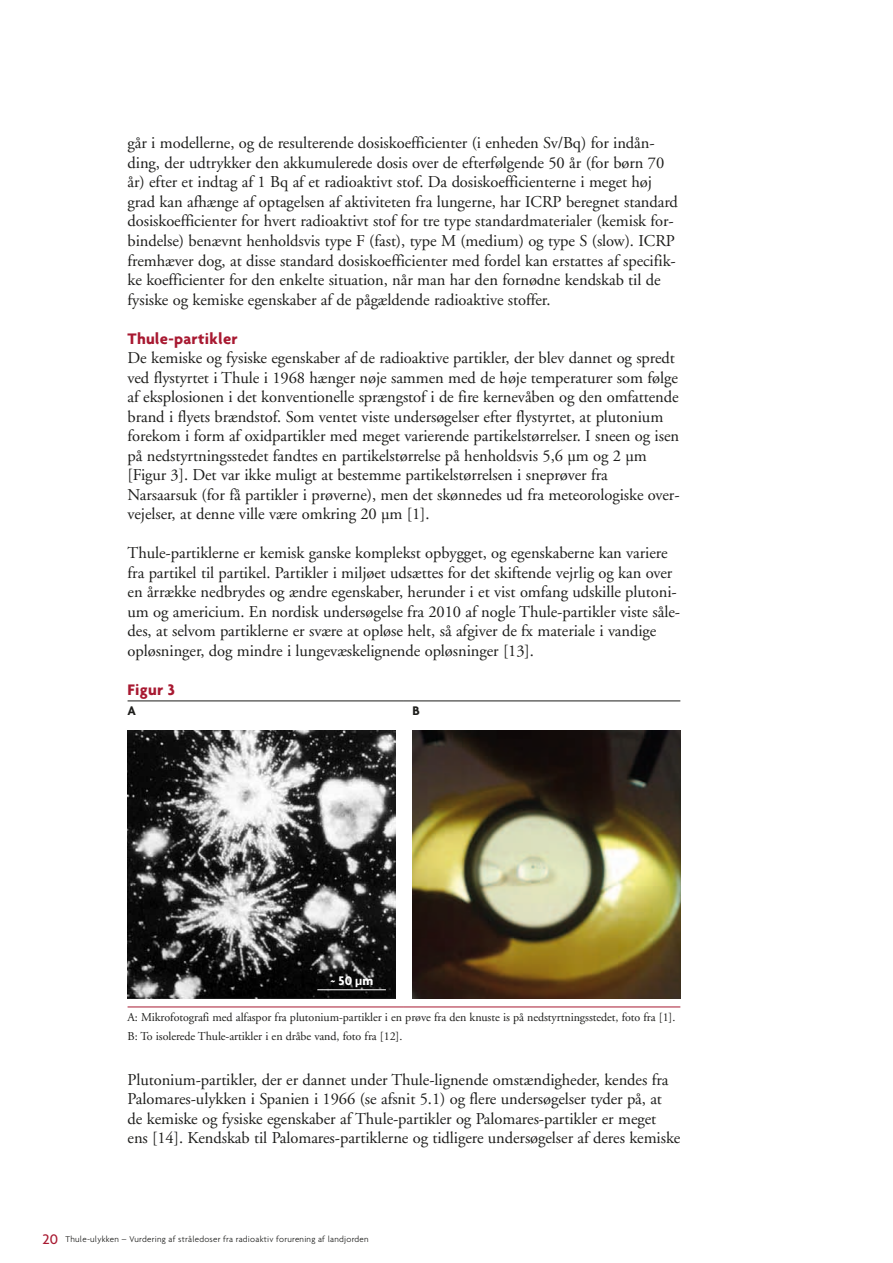
<style>
.page{position:relative;width:893px;height:1263px;background:#fff}
.page>*{position:absolute;margin:0;border:0;box-sizing:border-box;transform-origin:0 0}
.t1{font:16.5px/19.5px "Adobe Garamond";letter-spacing:-.005em;color:#1d1d1b}
.t2{font:700 16.5px "Agenda";letter-spacing:.015em;color:#a81931}
.t3{font:700 13.5px "Agenda";color:#fff}
.t4{font:700 13.5px "Agenda";color:#1d1d1b}
.t5{font:12px/19.5px "Adobe Garamond";letter-spacing:-.005em;color:#1d1d1b}
.t6{font:300 9px "Agenda";letter-spacing:.025em;color:#1d1d1b}
.s1{font-family:"Helvetica Neue";font-size:12px}
.s2{font-weight:500;font-size:15px;color:#a81931}
</style>
<div class="page">
<hr style="left:128px;top:700px;width:276px;height:1px;background:#1d1d1b">
<hr style="left:404px;top:700px;width:276px;height:1px;background:#1d1d1b">
<hr style="left:128px;top:1006px;width:276px;height:1px;background:#a81931">
<hr style="left:404px;top:1006px;width:276px;height:1px;background:#a81931">
<img style="left:128px;top:731px;width:267px;height:267px">
<img style="left:412px;top:731px;width:268px;height:267px">
<hr style="left:317px;top:989px;width:69px;height:1px;background:#fff">
<p class="t1" style="left:128px;top:134px;width:552px">går i modellerne, og de resulterende dosiskoefficienter (i enheden Sv/Bq) for indån&shy;ding, der udtrykker den akkumulerede dosis over de efterfølgende 50 år (for børn 70 år) efter et indtag af 1 Bq af et radioaktivt stof. Da dosiskoefficienterne i meget høj grad kan afhænge af optagelsen af aktiviteten fra lungerne, har ICRP beregnet standard dosiskoefficienter for hvert radioaktivt stof for tre type standardmaterialer (kemisk for&shy;bindelse) benævnt henholdsvis type F (fast), type M (medium) og type S (slow). ICRP fremhæver dog, at disse standard dosiskoefficienter med fordel kan erstattes af specifik&shy;ke koefficienter for den enkelte situation, når man har den fornødne kendskab til de fysiske og kemiske egenskaber af de pågældende radioaktive stoffer.</p>
<p class="t2" style="left:128px;top:328px;width:112px">Thule-partikler</p>
<p class="t1" style="left:128px;top:348px;width:554px">De kemiske og fysiske egenskaber af de radioaktive partikler, der blev dannet og spredt ved flystyrtet i Thule i 1968 hænger nøje sammen med de høje temperaturer som følge af eksplosionen i det konventionelle sprængstof i de fire kernevåben og den omfattende brand i flyets brændstof. Som ventet viste undersøgelser efter flystyrtet, at plutonium forekom i form af oxidpartikler med meget varierende partikelstørrelser. I sneen og isen på nedstyrtningsstedet fandtes en partikelstørrelse på henholdsvis 5,6 µm og 2 µm [Figur 3]. Det var ikke muligt at bestemme partikelstørrelsen i sneprøver fra Narsaarsuk (for få partikler i prøverne), men det skønnedes ud fra meteorologiske over&shy;vejelser, at denne ville være omkring 20 µm [1].</p>
<p class="t1" style="left:128px;top:543px;width:554px">Thule-partiklerne er kemisk ganske komplekst opbygget, og egenskaberne kan variere fra partikel til partikel. Partikler i miljøet udsættes for det skiftende vejrlig og kan over en årrække nedbrydes og ændre egenskaber, herunder i et vist omfang udskille plutoni&shy;um og americium. En nordisk undersøgelse fra 2010 af nogle Thule-partikler viste såle&shy;des, at selvom partiklerne er svære at opløse helt, så afgiver de fx materiale i vandige opløsninger, dog mindre i lungevæskelignende opløsninger [13].</p>
<p class="t2" style="left:128px;top:679px;width:49px">Figur 3</p>
<p class="t4" style="left:128px;top:703px;width:10px">A</p>
<p class="t4" style="left:412px;top:703px;width:9px">B</p>
<p class="t3" style="left:330px;top:972px;width:45px">~ 50 <span class="s1">µ</span>m</p>
<p class="t5" style="left:128px;top:1007px;width:549px">A: Mikrofotografi med alfaspor fra plutonium-partikler i en prøve fra den knuste is på nedstyrtningsstedet, foto fra [1].<br>B: To isolerede Thule-artikler i en dråbe vand, foto fra [12].</p>
<p class="t1" style="left:128px;top:1070px;width:554px">Plutonium-partikler, der er dannet under Thule-lignende omstændigheder, kendes fra Palomares-ulykken i Spanien i 1966 (se afsnit 5.1) og flere undersøgelser tyder på, at de kemiske og fysiske egenskaber af Thule-partikler og Palomares-partikler er meget ens [14]. Kendskab til Palomares-partiklerne og tidligere undersøgelser af deres kemiske</p>
<p class="t6" style="left:43px;top:1234px;width:328px"><span class="s2">20</span> Thule-ulykken – Vurdering af stråledoser fra radioaktiv forurening af landjorden</p>
</div>
